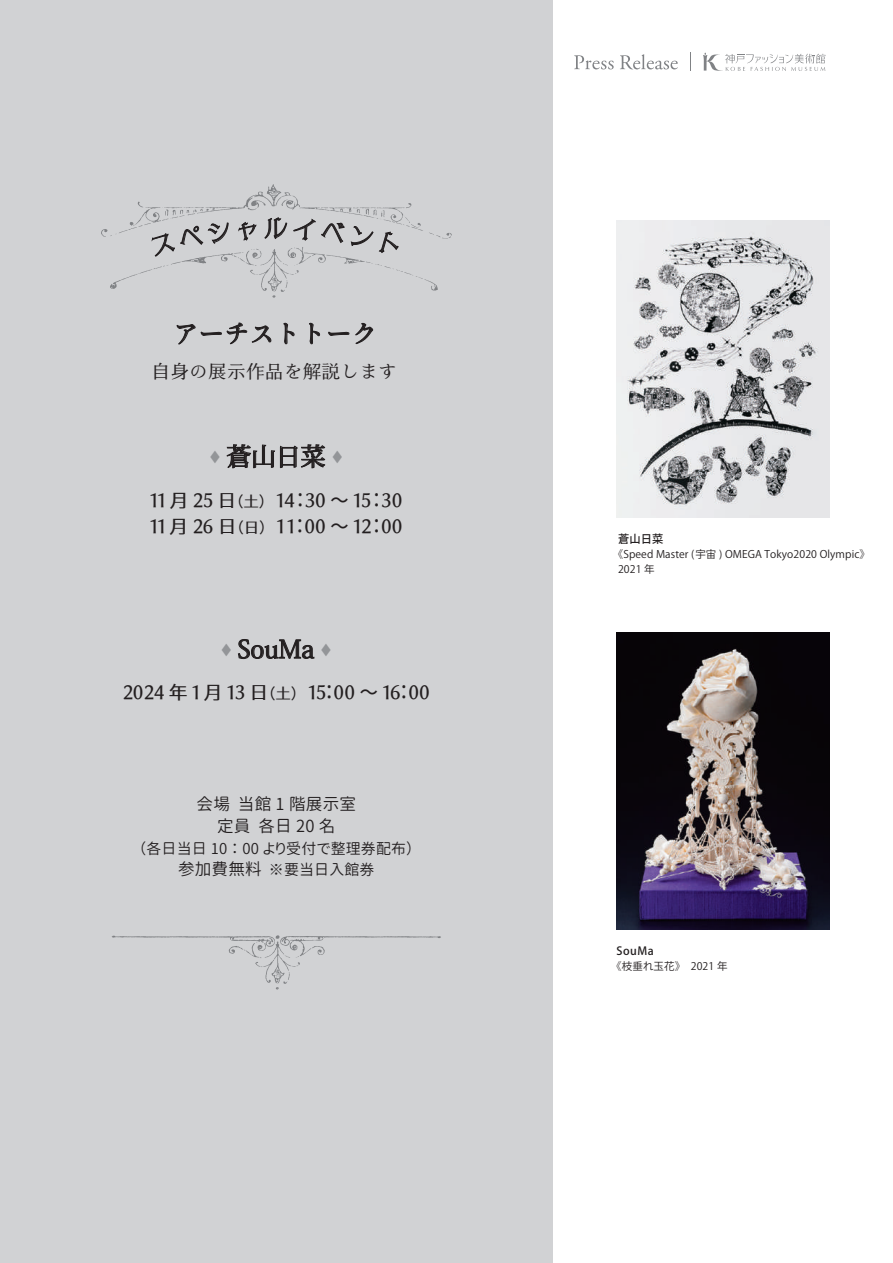
<style>
.page{position:relative;width:893px;height:1263px;background:#fff}
.page>*{position:absolute;margin:0;border:0;box-sizing:border-box;transform-origin:0 0}
.t1{font:500 25.5px "Ryo Disp Plus N";color:#231f20}
.t2{font:500 24.75px "Ryo Disp Plus N";color:#231f20}
.t3{font:24px "VDL Gothic Mincho Regular";color:#231f20}
.t4{font:18.15px/26.4px "Gen Ei Late Min v 2";letter-spacing:.01em;color:#231f20}
.t5{font:18px "Kinuta Kinuta Mincho Std N R";letter-spacing:.05em;color:#231f20}
.t6{font:16.65px/21.6px "Gen Jyuu Gothic P Normal";letter-spacing:.01em;color:#231f20;text-align:center}
.t7{font:15px/21.6px "Gen Jyuu Gothic P Normal";letter-spacing:.01em;color:#231f20;text-align:center}
.t8{font:500 11.25px "Koz Go Pro";letter-spacing:.05em;color:#231f20}
.t9{font:10.5px/14.9px "Koz Go Pro";letter-spacing:.01em;color:#231f20}
.s1{font-size:13.2px;color:#939598}
.s2{font-size:14.85px}
.s3{font-size:16.65px}
</style>
<div class="page">
<div style="left:0;top:0;width:553px;height:1263px;background:#d1d2d4"></div>
<svg style="left:574px;top:55px;width:40px;height:14px"></svg>
<svg style="left:620px;top:54px;width:58px;height:15px"></svg>
<svg style="left:690px;top:52px;width:1px;height:19px"></svg>
<svg style="left:703px;top:53px;width:122px;height:18px"></svg>
<svg style="left:112px;top:935px;width:329px;height:54px"></svg>
<svg style="left:227px;top:444px;width:98px;height:24px"></svg>
<svg style="left:238px;top:639px;width:76px;height:20px"></svg>
<svg style="left:177px;top:324px;width:18px;height:20px"></svg>
<svg style="left:201px;top:323px;width:70px;height:21px"></svg>
<svg style="left:284px;top:323px;width:10px;height:21px"></svg>
<svg style="left:309px;top:323px;width:11px;height:21px"></svg>
<svg style="left:328px;top:332px;width:21px;height:3px"></svg>
<svg style="left:356px;top:323px;width:17px;height:21px"></svg>
<img style="left:616px;top:221px;width:213px;height:297px">
<img style="left:616px;top:632px;width:213px;height:297px">
<svg style="left:101px;top:184px;width:351px;height:114px"></svg>
<h3 class="t3" style="left:264px;top:211px;width:26px">ル</h3>
<h1 class="t1" style="left:173px;top:317px;width:206px">アーチストトーク</h1>
<p class="t5" style="left:152px;top:361px;width:246px">自身の展示作品を解説します</p>
<h2 class="t2" style="left:209px;top:441px;width:137px"><span class="s1">♦</span> 蒼山日菜 <span class="s1">♦</span></h2>
<p class="t4" style="left:150px;top:487px;width:254px">11 月 25 日<span class="s2">（土）</span> 14:30 ～ 15:30<br>11 月 26 日<span class="s2">（日）</span> 11:00 ～ 12:00</p>
<h2 class="t2" style="left:220px;top:633px;width:115px"><span class="s1">♦</span> SouMa <span class="s1">♦</span></h2>
<p class="t4" style="left:123px;top:680px;width:309px">2024 年 1 月 13 日<span class="s2">（土）</span> 15:00 ～ 16:00</p>
<p class="t6" style="left:197px;top:793px;width:161px">会場 当館 1 階展示室定員 各日 20 名</p>
<p class="t7" style="left:139px;top:837px;width:276px">（各日当日 10 ： 00 より受付で整理券配布）<span class="s3">参加費無料</span> ※要当日入館券</p>
<p class="t8" style="left:618px;top:532px;width:47px">蒼山日菜</p>
<p class="t9" style="left:618px;top:547px;width:254px;text-indent:-5px">《Speed Master (宇宙 ) OMEGA Tokyo2020 Olympic》<br>2021 年</p>
<p class="t8" style="left:616px;top:944px;width:39px">SouMa</p>
<p class="t9" style="left:611px;top:959px;width:118px">《枝垂れ玉花》　2021 年</p>
</div>
